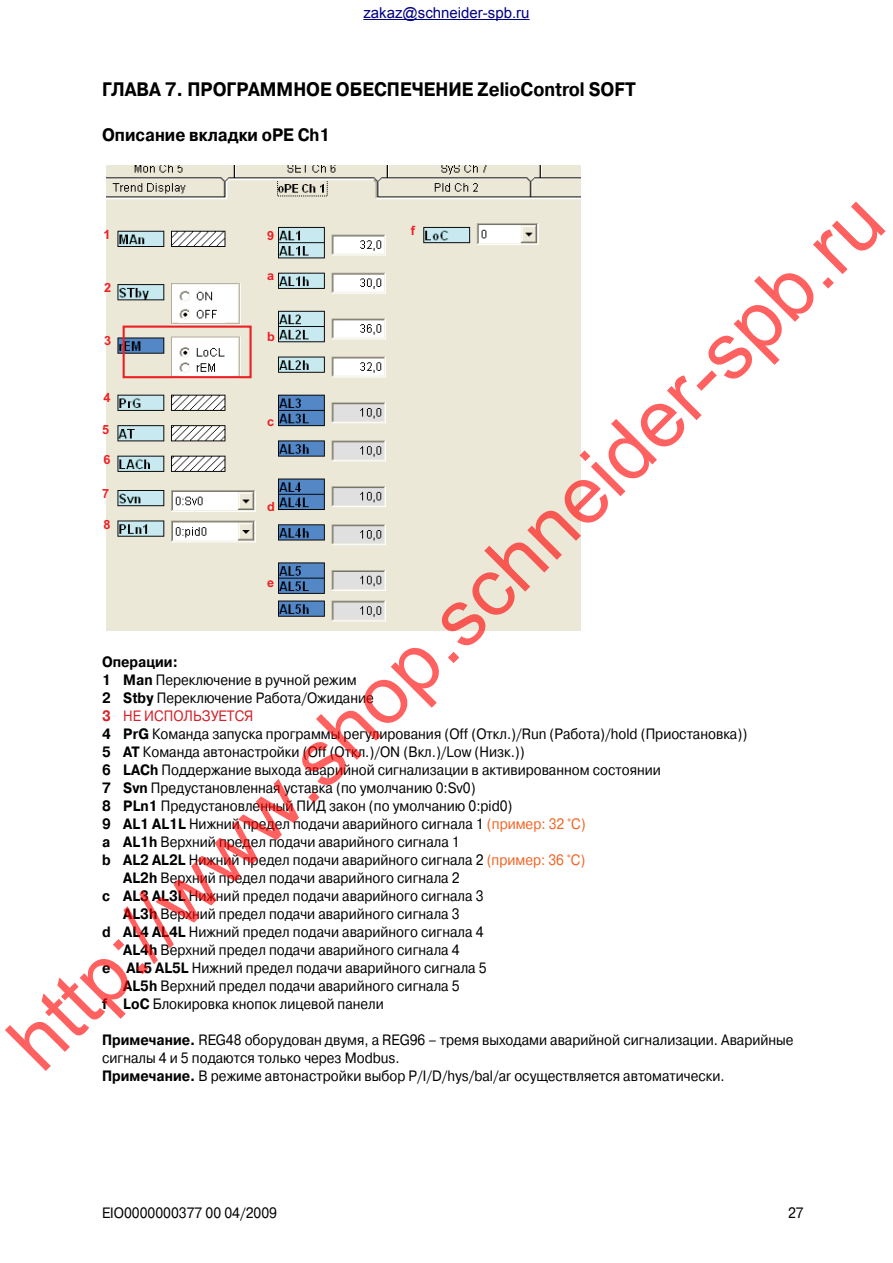
<style>
.page{position:relative;width:893px;height:1263px;background:#fff}
.page>*{position:absolute;margin:0;border:0;box-sizing:border-box;transform-origin:0 0}
.t1{font:80.7px "Arial";color:rgb(255 0 0/.62)}
.t2{font:700 19.5px "Pragmatica C";color:#000;scale:.9 1}
.t3{font:700 18px "Pragmatica C";color:#000;scale:.9 1}
.t4{font:15px/18px "Pragmatica C";color:#000;scale:.9 1}
.t5{font:15px "Arial";color:#000080}
.t6{font:15px "Pragmatica C";color:#d2232a;scale:.9 1}
.t7{font:700 15px "Pragmatica C";color:#000;scale:.9 1}
.t8{font:700 12.75px "Arial";color:#ed2024}
.s1{font-weight:700}
.s2{color:#f26422}
</style>
<div class="page">
<img style="left:107px;top:165px;width:473px;height:466px">
<div style="left:123px;top:326px;width:129px;height:52px;border:2px solid #ed2024"></div>
<hr style="left:363px;top:19px;width:167px;height:1px;background:#000080">
<p class="t5" style="left:363px;top:3px;width:168px">zakaz@schneider-spb.ru</p>
<h2 class="t2" style="left:102px;top:78px;width:582px">ГЛАВА 7. Программ ное обесп ечение ZelioControl Soft</h2>
<p class="t3" style="left:102px;top:125px;width:255px">Описание вкладки oPE Ch1</p>
<h1 class="t1" style="left:-15px;top:1017px;width:1200px;rotate:-45deg">http://www.shop.schneider-spb.ru</h1>
<p class="t4" style="left:102px;top:1067px;width:693px"><span class="s1">Примечание.</span> В режиме автонастройки выбор P/I/D/hys/bal/ar осуществляется автоматически.</p>
<p class="t8" style="left:411px;top:222px;width:6px">f</p>
<p class="t8" style="left:103px;top:226px;width:9px">1</p>
<p class="t8" style="left:267px;top:227px;width:9px">9</p>
<p class="t8" style="left:267px;top:267px;width:9px">a</p>
<p class="t8" style="left:104px;top:280px;width:9px">2</p>
<p class="t8" style="left:267px;top:328px;width:9px">b</p>
<p class="t8" style="left:104px;top:332px;width:9px">3</p>
<p class="t8" style="left:103px;top:389px;width:9px">4</p>
<p class="t8" style="left:102px;top:422px;width:9px">5</p>
<p class="t8" style="left:103px;top:451px;width:9px">6</p>
<p class="t8" style="left:102px;top:485px;width:9px">7</p>
<p class="t8" style="left:103px;top:516px;width:9px">8</p>
<p class="t8" style="left:267px;top:413px;width:9px">c</p>
<p class="t8" style="left:267px;top:498px;width:9px">d</p>
<p class="t8" style="left:267px;top:574px;width:9px">e</p>
<p class="t7" style="left:102px;top:653px;width:86px">Операции:</p>
<p class="t4" style="left:102px;top:671px;width:284px"><span class="s1">1 Man</span> Переключение в ручной режим</p>
<p class="t4" style="left:102px;top:689px;width:303px"><span class="s1">2 Stby</span> Переключение Работа/Ожидание</p>
<p class="t6" style="left:102px;top:707px;width:170px"><span class="s1">3</span> НЕ ИСПОЛЬЗУЕТСЯ</p>
<p class="t4" style="left:102px;top:725px;width:718px"><span class="s1">4 PrG</span> Команда запуска программы регулирования (Off (Откл.)/Run (Работа)/hold (Приостановка))</p>
<p class="t4" style="left:102px;top:743px;width:471px"><span class="s1">5 AT</span> Команда автонастройки (Off (Откл.)/ON (Вкл.)/Low (Низк.))</p>
<p class="t4" style="left:102px;top:761px;width:622px"><span class="s1">6 LACh</span> Поддержание выхода аварийной сигнализации в активированном состоянии</p>
<p class="t4" style="left:102px;top:779px;width:417px"><span class="s1">7 Svn</span> Предустановленная уставка (по умолчанию 0:Sv0)</p>
<p class="t4" style="left:102px;top:797px;width:458px"><span class="s1">8 PLn1</span> Предустановленный ПИД закон (по умолчанию 0:pid0)</p>
<p class="t4" style="left:102px;top:815px;width:539px"><span class="s1">9 AL1 AL1L</span> Нижний предел подачи аварийного сигнала 1 <span class="s2">(пример: 32 °C)</span></p>
<p class="t4" style="left:102px;top:833px;width:399px"><span class="s1">a AL1h</span> Верхний предел подачи аварийного сигнала 1</p>
<p class="t4" style="left:102px;top:851px;width:539px"><span class="s1">b AL2 AL2L</span> Нижний предел подачи аварийного сигнала 2 <span class="s2">(пример: 36 °C)</span></p>
<p class="t4" style="left:123px;top:869px;width:367px"><span class="s1">AL2h</span> Верхний предел подачи аварийного сигнала 2</p>
<p class="t4" style="left:102px;top:887px;width:425px"><span class="s1">с AL3 AL3L</span> Нижний предел подачи аварийного сигнала 3</p>
<p class="t4" style="left:123px;top:905px;width:375px"><span class="s1">AL3h</span> Верхний предел подачи аварийного сигнала 3</p>
<p class="t4" style="left:102px;top:923px;width:425px"><span class="s1">d AL4 AL4L</span> Нижний предел подачи аварийного сигнала 4</p>
<p class="t4" style="left:123px;top:941px;width:375px"><span class="s1">AL4h</span> Верхний предел подачи аварийного сигнала 4</p>
<p class="t4" style="left:102px;top:959px;width:422px"><span class="s1">e AL5 AL5L</span> Нижний предел подачи аварийного сигнала 5</p>
<p class="t4" style="left:123px;top:977px;width:367px"><span class="s1">AL5h</span> Верхний предел подачи аварийного сигнала 5</p>
<p class="t4" style="left:102px;top:995px;width:315px"><span class="s1">f LoC</span> Блокировка кнопок лицевой панели</p>
<p class="t4" style="left:102px;top:1031px;width:770px"><span class="s1">Примечание.</span> REG48 оборудован двумя, а REG96 – тремя выходами аварийной сигнализации. Аварийные сигналы 4 и 5 подаются только через Modbus.</p>
<p class="t4" style="left:102px;top:1204px;width:196px">EIO0000000377 00 04/2009</p>
<p class="t4" style="left:788px;top:1204px;width:19px">27</p>
</div>
